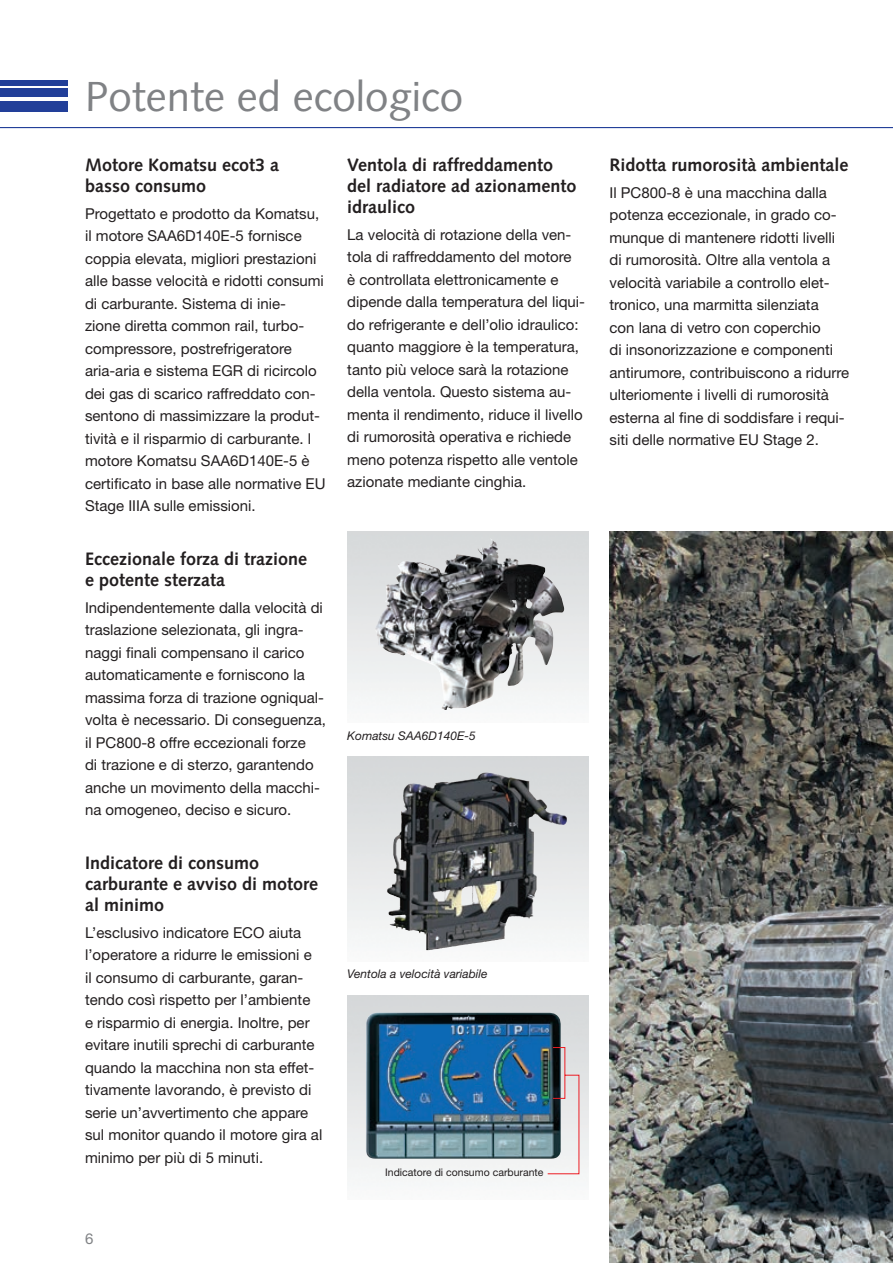
<style>
.page{position:relative;width:893px;height:1263px;background:#fff}
.page>*{position:absolute;margin:0;border:0;box-sizing:border-box;transform-origin:0 0}
.t1{font:42px "Syntax LTCE";color:#808285}
.t2{font:700 18px/21px "Syntax LTCE";color:#231f20}
.t3{font:15px/22.5px "Helvetica Neue LT Pro";color:#231f20}
.t4{font:15px "Helvetica Neue LT Pro";color:#808285}
.t5{font:italic 12px "Helvetica Neue LT Pro";color:#231f20}
.t6{font:10.5px "Helvetica Neue LT Pro";color:#231f20}
</style>
<div class="page">
<img style="left:609px;top:531px;width:284px;height:732px">
<hr style="left:0;top:127px;width:893px;height:1px;background:#223f99">
<div style="left:0;top:101px;width:68px;height:10px;background:#223f99"></div>
<div style="left:0;top:89px;width:68px;height:8px;background:#223f99"></div>
<div style="left:0;top:80px;width:68px;height:5px;background:#223f99"></div>
<img style="left:347px;top:757px;width:241px;height:194px">
<img style="left:347px;top:531px;width:241px;height:179px">
<img style="left:399px;top:772px;width:86px;height:63px">
<img style="left:397px;top:539px;width:95px;height:36px">
<img style="left:347px;top:995px;width:241px;height:186px">
<img style="left:366px;top:1013px;width:195px;height:145px">
<svg style="left:547px;top:1047px;width:32px;height:127px"></svg>
<h1 class="t1" style="left:85px;top:72px;width:380px">Potente ed ecologico</h1>
<p class="t2" style="left:85px;top:154px;width:195px">Motore Komatsu ecot3 a basso consumo</p>
<p class="t3" style="left:85px;top:202px;width:242px">Progettato e prodotto da Komatsu, il motore SAA6D140E-5 fornisce coppia elevata, migliori prestazioni alle basse velocità e ridotti consumi di carburante. Sistema di inie-<br>zione diretta common rail, turbo&shy;compressore, postrefrigeratore aria-aria e sistema EGR di ricircolo dei gas di scarico raffreddato con&shy;sentono di massimizzare la produt&shy;tività e il risparmio di carburante. l motore Komatsu SAA6D140E-5 è certificato in base alle normative EU Stage IIIA sulle emissioni.</p>
<p class="t2" style="left:85px;top:548px;width:224px">Eccezionale forza di trazione e potente sterzata</p>
<p class="t3" style="left:85px;top:596px;width:242px">Indipendentemente dalla velocità di traslazione selezionata, gli ingra&shy;naggi finali compensano il carico automaticamente e forniscono la massima forza di trazione ogniqual&shy;volta è necessario. Di conseguenza, il PC800-8 offre eccezionali forze<br>di trazione e di sterzo, garantendo anche un movimento della macchi&shy;na omogeneo, deciso e sicuro.</p>
<p class="t2" style="left:85px;top:852px;width:235px">Indicatore di consumo carburante e avviso di motore al minimo</p>
<p class="t3" style="left:85px;top:920px;width:239px">L’esclusivo indicatore ECO aiuta l’operatore a ridurre le emissioni e<br>il consumo di carburante, garan&shy;tendo così rispetto per l’ambiente<br>e risparmio di energia. Inoltre, per evitare inutili sprechi di carburante quando la macchina non sta effet&shy;tivamente lavorando, è previsto di serie un’avvertimento che appare sul monitor quando il motore gira al minimo per più di 5 minuti.</p>
<p class="t2" style="left:347px;top:154px;width:231px">Ventola di raffreddamento del radiatore ad azionamento idraulico</p>
<p class="t3" style="left:347px;top:223px;width:239px">La velocità di rotazione della ven&shy;tola di raffreddamento del motore<br>è controllata elettronicamente e dipende dalla temperatura del liqui&shy;do refrigerante e dell’olio idraulico: quanto maggiore è la temperatura, tanto più veloce sarà la rotazione della ventola. Questo sistema au&shy;menta il rendimento, riduce il livello di rumorosità operativa e richiede meno potenza rispetto alle ventole azionate mediante cinghia.</p>
<p class="t5" style="left:347px;top:728px;width:130px">Komatsu SAA6D140E-5</p>
<p class="t5" style="left:347px;top:966px;width:142px">Ventola a velocità variabile</p>
<p class="t6" style="left:385px;top:1166px;width:160px">Indicatore di consumo carburante</p>
<p class="t4" style="left:85px;top:1229px;width:10px">6</p>
<p class="t2" style="left:609px;top:154px;width:241px">Ridotta rumorosità ambientale</p>
<p class="t3" style="left:609px;top:181px;width:241px">Il PC800-8 è una macchina dalla potenza eccezionale, in grado co&shy;munque di mantenere ridotti livelli di rumorosità. Oltre alla ventola a velocità variabile a controllo elet&shy;tronico, una marmitta silenziata<br>con lana di vetro con coperchio<br>di insonorizzazione e componenti antirumore, contribuiscono a ridurre ulteriomente i livelli di rumorosità esterna al fine di soddisfare i requi&shy;siti delle normative EU Stage 2.</p>
</div>
